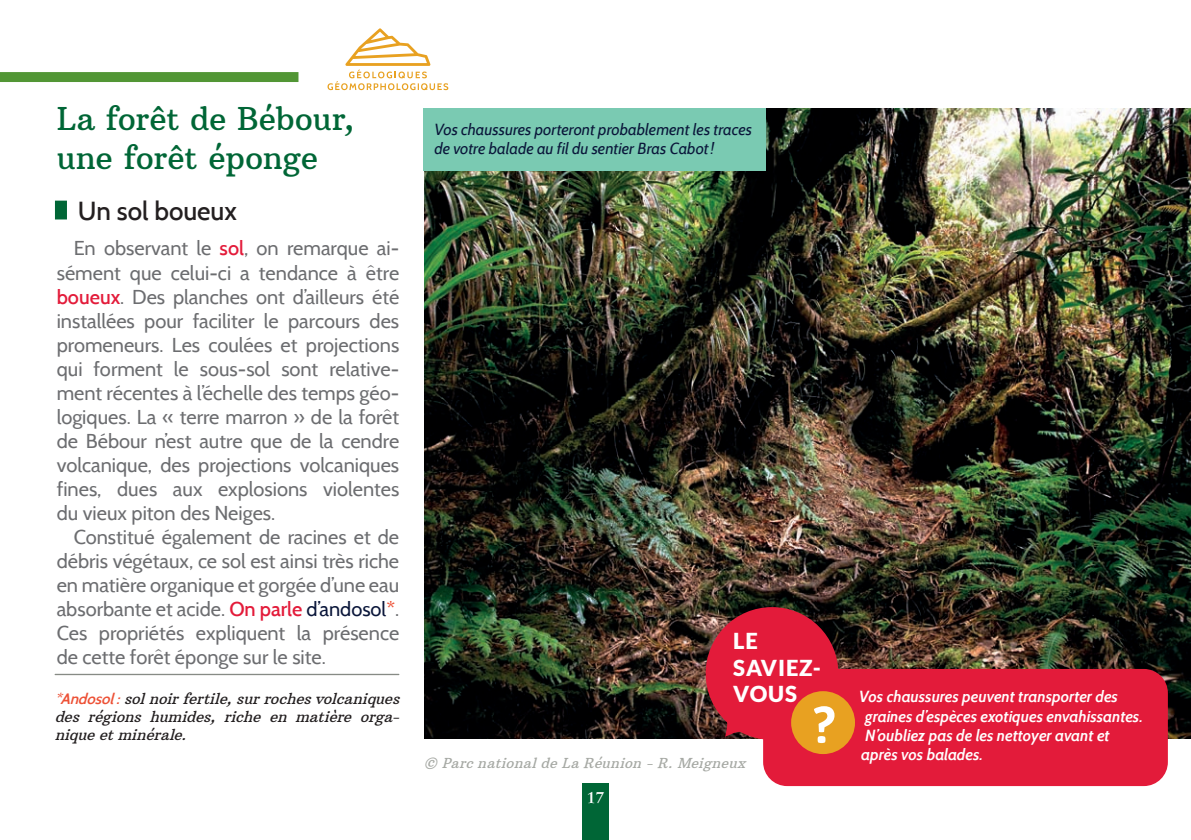
<style>
.page{position:relative;width:1191px;height:840px;background:#fff}
.page>*{position:absolute;margin:0;border:0;box-sizing:border-box;transform-origin:0 0}
.t1{font:600 52px "Signika";color:#fff}
.Titre{font:32px/38.4px "Arbutus Slab";letter-spacing:-.01em;color:#006636}
.Intertitre{font:500 26px "Cabin";color:#231f20}
.t2{font:900 22px/26.4px "Lato";letter-spacing:.04em;color:#fff}
.Body{font:20px/24px "Cabin";color:#6c6d70;text-align:justify}
.légende_photo{font:italic 600 16px/19.2px "Cabin";letter-spacing:-.01em;color:#fff}
.Légende_photo{font:italic 16px/19.2px "Cabin";color:#0a163a}
.t3{font:700 15.8px "Sabon";color:#fff}
.Définition_bas_de_pa{font:italic 15px/18px "Arbutus Slab";color:#231f20;text-align:justify}
.Crédits_photo{font:italic 14px "Arbutus Slab";color:#a6a9a4}
.s1{font-weight:500;color:#e31b3a}
.s2{color:#0a163a}
.s3{font-weight:600;color:#ed5136}
.s4{font-family:"Cabin";font-weight:600;color:#ed5136}
</style>
<div class="page">
<img style="left:424px;top:108px;width:767px;height:630px">
<svg style="left:327px;top:28px;width:121px;height:62px"></svg>
<div style="left:55px;top:200px;width:12px;height:19px;background:#006636"></div>
<svg style="left:55px;top:673px;width:344px;height:1px"></svg>
<div style="left:423px;top:108px;width:342px;height:62px;background:#7acab2"></div>
<div style="left:0;top:72px;width:298px;height:10px;background:#529635"></div>
<div style="left:763px;top:668px;width:404px;height:117px;background:#e31b3a;border-radius:24px"></div>
<svg style="left:705px;top:606px;width:133px;height:133px"></svg>
<div style="left:791px;top:690px;width:64px;height:63px;background:#e8a121;border-radius:50%"></div>
<div style="left:582px;top:782px;width:27px;height:57px;background:#006636"></div>
<p class="Titre" style="left:57px;top:100px;width:299px">La forêt de Bébour, une forêt éponge</p>
<p class="Intertitre" style="left:78px;top:195px;width:160px">Un sol boueux</p>
<p class="Body" style="left:57px;top:236px;width:344px;text-indent:17px">En observant le <span class="s1">sol</span>, on remarque ai&shy;sément que celui-ci a tendance à être <span class="s1">boueux</span>. Des planches ont d’ailleurs été installées pour faciliter le parcours des promeneurs. Les coulées et projections qui forment le sous-sol sont relative&shy;ment récentes à l’échelle des temps géo&shy;logiques. La « terre marron » de la forêt de Bébour n’est autre que de la cendre volcanique, des projections volcaniques fines, dues aux explosions violentes du vieux piton des Neiges.</p>
<p class="Body" style="left:57px;top:524px;width:344px;text-indent:17px">Constitué également de racines et de débris végétaux, ce sol est ainsi très riche en matière organique et gorgée d’une eau absorbante et acide. <span class="s1">On parle</span> <span class="s2">d’andosol</span><span class="s3">*</span>.<br>Ces propriétés expliquent la présence de cette forêt éponge sur le site.</p>
<p class="Définition_bas_de_pa" style="left:55px;top:688px;width:351px"><span class="s4">*Andosol :</span> solnoirfertile,surrochesvolcaniques des régions humides, riche en matière orga&shy;niqueetminérale.</p>
<p class="Légende_photo" style="left:434px;top:119px;width:319px">Vos chaussures porteront probablement les traces de votre balade au fil du sentier Bras Cabot!</p>
<p class="t2" style="left:733px;top:627px;width:89px">LE<br>SAVIEZ-<br>VOUS</p>
<p class="Crédits_photo" style="left:424px;top:754px;width:327px">© ParcnationaldeLaRéunion -R.Meigneux</p>
<p class="t3" style="left:586px;top:787px;width:19px">17</p>
<p class="t1" style="left:813px;top:694px;width:23px">?</p>
<p class="légende_photo" style="left:865px;top:686px;width:279px;text-indent:-6px">Vos chaussures peuvent transporter des graines d’espèces exotiques envahissantes.</p>
<p class="légende_photo" style="left:861px;top:725px;width:250px">N’oubliez pas de les nettoyer avant et après vos balades.</p>
</div>
